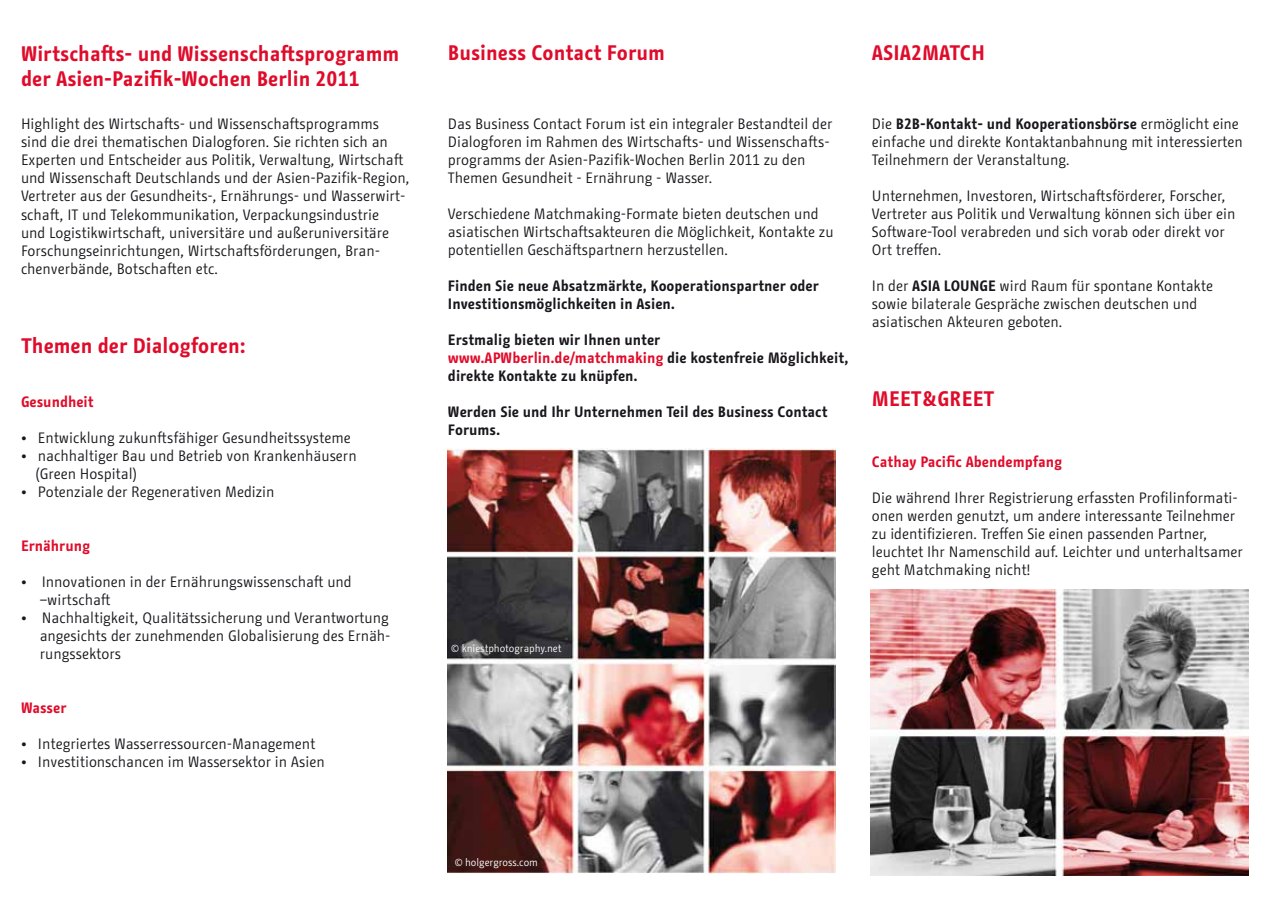
<style>
.page{position:relative;width:1272px;height:902px;background:#fff}
.page>*{position:absolute;margin:0;border:0;box-sizing:border-box;transform-origin:0 0}
.t1{font:700 21px/25.2px "BMF Change";color:#e00b2a}
.t2{font:15px/18px "BMF Change";color:#1a171c}
.t3{font:700 15px/18px "BMF Change";color:#1a171c}
.t4{font:700 15px "BMF Change";color:#e00b2a}
.t5{font:10.5px "BMF Change";color:#fff}
.s1{color:#e00b2a}
.s2{font-weight:700}
</style>
<div class="page">
<img style="left:447px;top:449px;width:388px;height:424px">
<img style="left:870px;top:589px;width:378px;height:286px">
<p class="t1" style="left:21px;top:41px;width:380px">Wirtschafts- und Wissenschaftsprogramm der Asien-Pazifik-Wochen Berlin 2011</p>
<p class="t2" style="left:21px;top:115px;width:390px">Highlight des Wirtschafts- und Wissenschaftsprogramms<br>sind die drei thematischen Dialogforen. Sie richten sich an Experten und Entscheider aus Politik, Verwaltung, Wirtschaft und Wissenschaft Deutschlands und der Asien-Pazifik-Region, Vertreter aus der Gesundheits-, Ernährungs- und Wasserwirt&shy;schaft, IT und Telekommunikation, Verpackungsindustrie<br>und Logistikwirtschaft, universitäre und außeruniversitäre Forschungseinrichtungen, Wirtschaftsförderungen, Bran&shy;chenverbände, Botschaften etc.</p>
<p class="t1" style="left:21px;top:332px;width:226px">Themen der Dialogforen:</p>
<p class="t4" style="left:21px;top:391px;width:74px">Gesundheit</p>
<p class="t2" style="left:21px;top:428px;width:331px">• Entwicklung zukunftsfähiger Gesundheitssysteme</p>
<p class="t2" style="left:35px;top:446px;width:323px;text-indent:-14px">• nachhaltiger Bau und Betrieb von Krankenhäusern (Green Hospital)</p>
<p class="t2" style="left:21px;top:482px;width:255px">• Potenziale der Regenerativen Medizin</p>
<p class="t4" style="left:21px;top:535px;width:71px">Ernährung</p>
<p class="t2" style="left:40px;top:572px;width:313px;text-indent:-19px">• Innovationen in der Ernährungswissenschaft und –wirtschaft</p>
<p class="t2" style="left:40px;top:608px;width:352px;text-align:justify;text-indent:-19px">• Nachhaltigkeit, Qualitätssicherung und Verantwortung angesichts der zunehmenden Globalisierung des Ernäh&shy;rungssektors</p>
<p class="t4" style="left:21px;top:697px;width:47px">Wasser</p>
<p class="t2" style="left:21px;top:734px;width:296px">• Integriertes Wasserressourcen-Management</p>
<p class="t2" style="left:21px;top:752px;width:305px">• Investitionschancen im Wassersektor in Asien</p>
<p class="t1" style="left:448px;top:40px;width:218px">Business Contact Forum</p>
<p class="t2" style="left:448px;top:114px;width:386px">Das Business Contact Forum ist ein integraler Bestandteil der Dialogforen im Rahmen des Wirtschafts- und Wissenschafts&shy;programms der Asien-Pazifik-Wochen Berlin 2011 zu den Themen Gesundheit - Ernährung - Wasser.</p>
<p class="t2" style="left:448px;top:204px;width:387px">Verschiedene Matchmaking-Formate bieten deutschen und asiatischen Wirtschaftsakteuren die Möglichkeit, Kontakte zu potentiellen Geschäftspartnern herzustellen.</p>
<p class="t3" style="left:448px;top:276px;width:372px">Finden Sie neue Absatzmärkte, Kooperationspartner oder<br>Investitionsmöglichkeiten in Asien.</p>
<p class="t3" style="left:448px;top:330px;width:402px">Erstmalig bieten wir Ihnen unter <span class="s1">www.APWberlin.de/matchmaking</span> die kostenfreie Möglichkeit, direkte Kontakte zu knüpfen.</p>
<p class="t3" style="left:448px;top:402px;width:381px">Werden Sie und Ihr Unternehmen Teil des Business Contact<br>Forums.</p>
<p class="t1" style="left:872px;top:40px;width:114px">ASIA2MATCH</p>
<p class="t2" style="left:872px;top:114px;width:372px">Die <span class="s2">B2B-Kontakt- und Kooperationsbörse</span> ermöglicht eine einfache und direkte Kontaktanbahnung mit interessierten<br>Teilnehmern der Veranstaltung.</p>
<p class="t2" style="left:872px;top:186px;width:365px">Unternehmen, Investoren, Wirtschaftsförderer, Forscher, Vertreter aus Politik und Verwaltung können sich über ein Software-Tool verabreden und sich vorab oder direkt vor Ort treffen.</p>
<p class="t2" style="left:872px;top:276px;width:343px">In der <span class="s2">ASIA LOUNGE</span> wird Raum für spontane Kontakte sowie bilaterale Gespräche zwischen deutschen und asiatischen Akteuren geboten.</p>
<p class="t1" style="left:872px;top:386px;width:124px">MEET&amp;GREET</p>
<p class="t4" style="left:872px;top:451px;width:192px">Cathay Pacific Abendempfang</p>
<p class="t2" style="left:872px;top:488px;width:372px">Die während Ihrer Registrierung erfassten Profilinformati&shy;onen werden genutzt, um andere interessante Teilnehmer zu identifizieren. Treffen Sie einen passenden Partner, leuchtet Ihr Namenschild auf. Leichter und unterhaltsamer geht Matchmaking nicht!</p>
<p class="t5" style="left:451px;top:641px;width:112px">© kniestphotography.net</p>
<p class="t5" style="left:454px;top:855px;width:85px">© holgergross.com</p>
</div>
